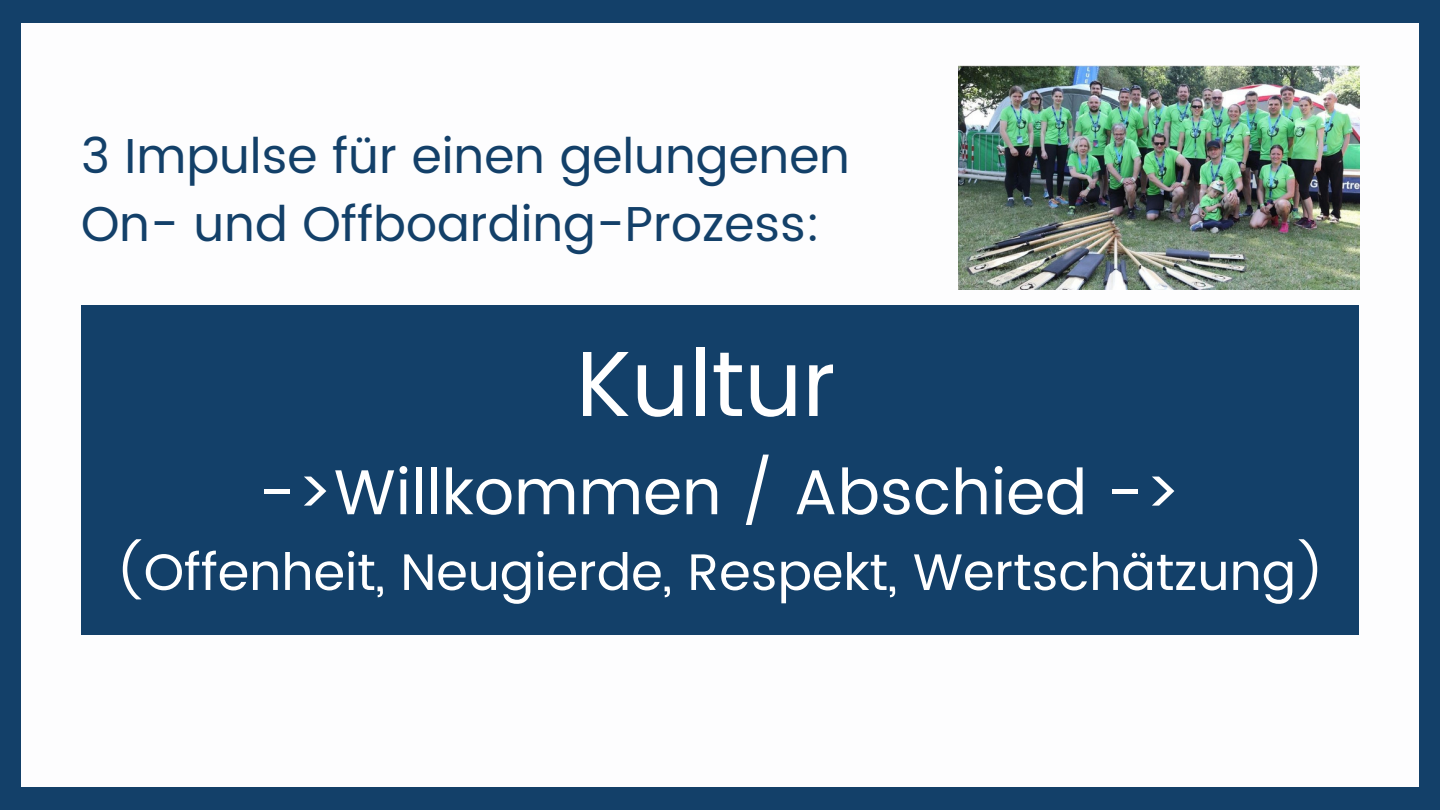
<style>
.page{position:relative;width:1440px;height:810px;background:#134069}
.page>*{position:absolute;margin:0;border:0;box-sizing:border-box;transform-origin:0 0}
.t1{font:92.3px "Poppins";color:#fff}
.t2{font:63.3px "Poppins";color:#fff}
.t3{font:51.3px "Poppins";color:#fff}
.t4{font:49px "Poppins";color:#134069}
</style>
<div class="page">
<div style="left:21px;top:24px;width:1397px;height:762px;background:#fdfdfe"></div>
<div style="left:81px;top:306px;width:1278px;height:328px;background:#134069"></div>
<img style="left:958px;top:65px;width:401px;height:224px">
<p class="t4" style="left:81px;top:128px;width:771px">3 Impulse für einen gelungenen</p>
<p class="t4" style="left:81px;top:195px;width:741px">On- und Offboarding-Prozess:</p>
<p class="t1" style="left:576px;top:330px;width:262px">Kultur</p>
<p class="t2" style="left:258px;top:455px;width:925px">-&gt;Willkommen / Abschied -&gt;</p>
<p class="t3" style="left:115px;top:542px;width:1212px">(Offenheit, Neugierde, Respekt, Wertschätzung)</p>
</div>
